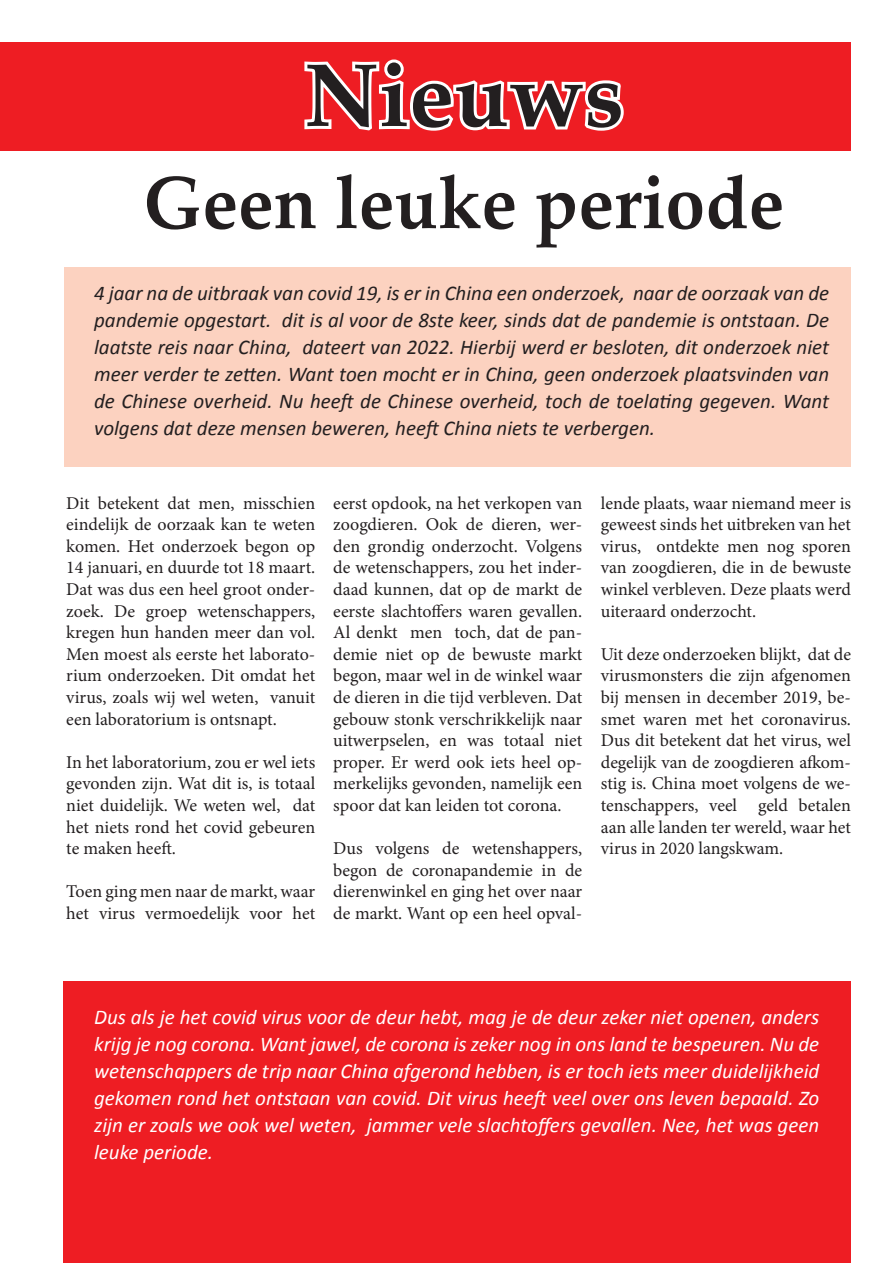
<style>
.page{position:relative;width:893px;height:1263px;background:#fff}
.page>*{position:absolute;margin:0;border:0;box-sizing:border-box;transform-origin:0 0}
.t1{font:700 90px "Palatino";color:#231f20}
.t2{font:700 75px "Palatino";color:#231f20;scale:.95 1}
.t3{font:italic 21px/27px "Calibri";color:#231f20;text-align:justify}
.t4{font:italic 21px/27px "Calibri";color:#fff;text-align:justify}
.t5{font:18px/21.6px "Minion Pro";color:#231f20;text-align:justify}
</style>
<div class="page">
<div style="left:0;top:43px;width:850px;height:108px;background:#ee1d23"></div>
<svg style="left:140px;top:42px;width:648px;height:226px"></svg>
<div style="left:64px;top:268px;width:786px;height:199px;background:#fcd2c0"></div>
<div style="left:64px;top:981px;width:787px;height:282px;background:#ee1d23"></div>
<h1 class="t1" style="left:304px;top:19px;width:321px">Nieuws</h1>
<h2 class="t2" style="left:143px;top:139px;width:676px">Geen leuke periode</h2>
<p class="t3" style="left:94px;top:279px;width:737px">4 jaar na de uitbraak van covid 19, is er in China een onderzoek, naar de oorzaak van de pandemie opgestart. dit is al voor de 8ste keer, sinds dat de pandemie is ontstaan. De laatste reis naar China, dateert van 2022. Hierbij werd er besloten, dit onderzoek niet meer verder te zetten. Want toen mocht er in China, geen onderzoek plaatsvinden van de Chinese overheid. Nu heeft de Chinese overheid, toch de toelating gegeven. Want volgens dat deze mensen beweren, heeft China niets te verbergen.</p>
<p class="t5" style="left:66px;top:492px;width:250px">Dit betekent dat men, misschien eindelijk de oorzaak kan te weten komen. Het onderzoek begon op 14 januari, en duurde tot 18 maart.<br>Dat was dus een heel groot onder&shy;zoek. De groep wetenschappers, kregen hun handen meer dan vol.<br>Men moest als eerste het laborato&shy;rium onderzoeken. Dit omdat het virus, zoals wij wel weten, vanuit een laboratorium is ontsnapt.</p>
<p class="t5" style="left:66px;top:751px;width:250px">In het laboratorium, zou er wel iets gevonden zijn. Wat dit is, is totaal niet duidelijk. We weten wel, dat het niets rond het covid gebeuren te maken heeft.</p>
<p class="t5" style="left:66px;top:881px;width:250px">Toen ging men naar de markt, waar het virus vermoedelijk voor het</p>
<p class="t5" style="left:333px;top:492px;width:250px">eerst opdook, na het verkopen van zoogdieren. Ook de dieren, wer&shy;den grondig onderzocht. Volgens de wetenschappers, zou het inder&shy;daad kunnen, dat op de markt de eerste slachtoffers waren gevallen.<br>Al denkt men toch, dat de pan&shy;demie niet op de bewuste markt begon, maar wel in de winkel waar de dieren in die tijd verbleven. Dat gebouw stonk verschrikkelijk naar uitwerpselen, en was totaal niet proper. Er werd ook iets heel op&shy;merkelijks gevonden, namelijk een spoor dat kan leiden tot corona.</p>
<p class="t5" style="left:333px;top:838px;width:250px">Dus volgens de wetenshappers, begon de coronapandemie in de dierenwinkel en ging het over naar de markt. Want op een heel opval-</p>
<p class="t5" style="left:601px;top:492px;width:252px">lende plaats, waar niemand meer is geweest sinds het uitbreken van het virus, ontdekte men nog sporen van zoogdieren, die in de bewuste winkel verbleven. Deze plaats werd uiteraard onderzocht.</p>
<p class="t5" style="left:601px;top:643px;width:252px">Uit deze onderzoeken blijkt, dat de virusmonsters die zijn afgenomen bij mensen in december 2019, be&shy;smet waren met het coronavirus.<br>Dus dit betekent dat het virus, wel degelijk van de zoogdieren afkom&shy;stig is. China moet volgens de we&shy;tenschappers, veel geld betalen aan alle landen ter wereld, waar het virus in 2020 langskwam.</p>
<p class="t4" style="left:94px;top:1002px;width:727px">Dus als je het covid virus voor de deur hebt, mag je de deur zeker niet openen, anders krijg je nog corona. Want jawel, de corona is zeker nog in ons land te bespeuren. Nu de wetenschappers de trip naar China afgerond hebben, is er toch iets meer duidelijkheid gekomen rond het ontstaan van covid. Dit virus heeft veel over ons leven bepaald. Zo zijn er zoals we ook wel weten, jammer vele slachtoffers gevallen. Nee, het was geen leuke periode.</p>
</div>
